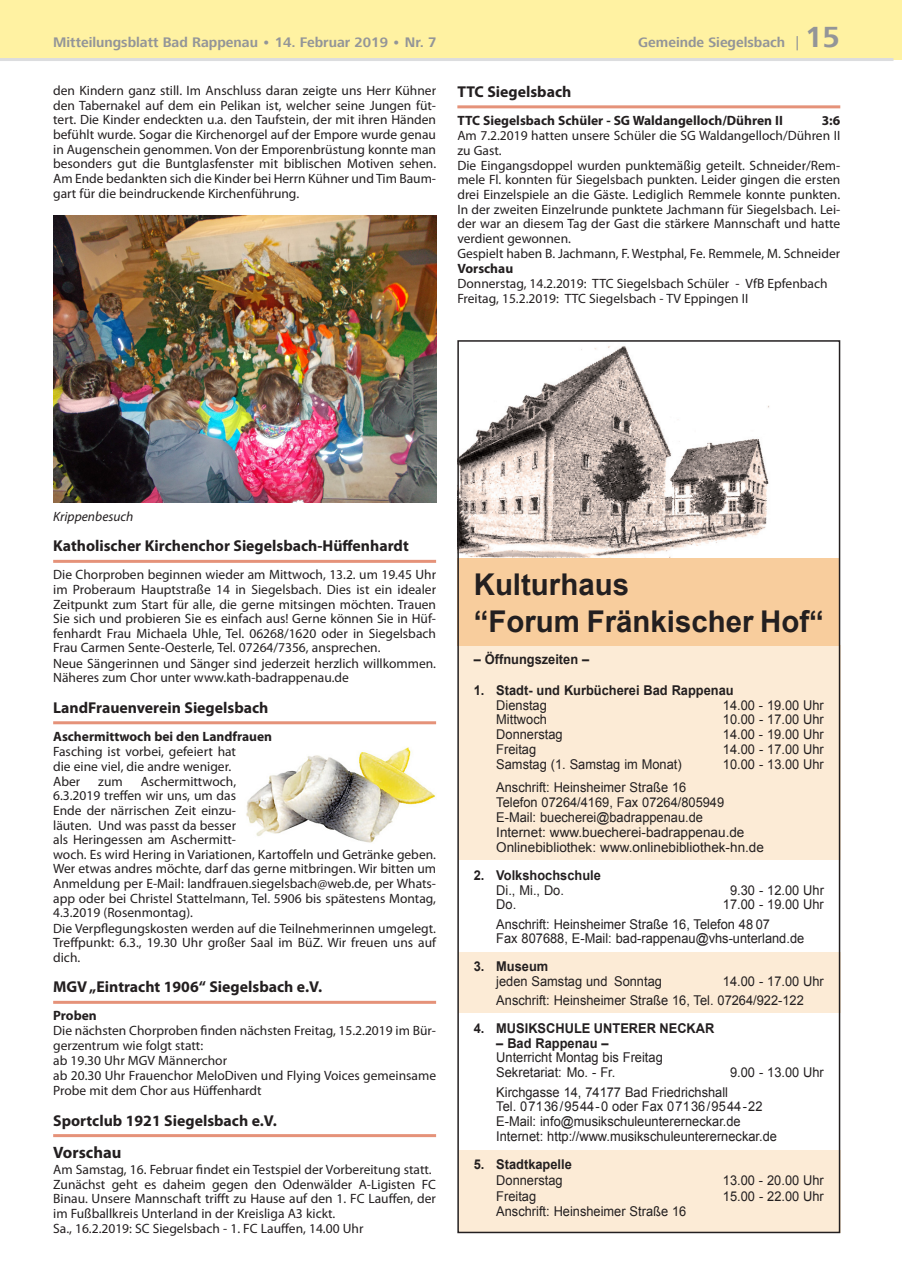
<style>
.page{position:relative;width:902px;height:1280px;background:#fff}
.page>*{position:absolute;margin:0;border:0;box-sizing:border-box;transform-origin:0 0}
.t1{font:700 30px/37.5px "Arial";color:#231f20}
.Grundtext{font:700 16.5px "Myriad Pro";color:#231f20}
.bfh_ueberschrift1Sie{font:700 15.75px "Myriad Pro";color:#231f20}
.t2{font:700 14.25px "Frutiger Next LT";color:#939598}
.Grundtext-2{font:13.5px/14.7px "Myriad Pro";color:#231f20}
.t3{font:13.5px/14.9px "Arial";color:#231f20;scale:.95 1}
.t4{font:700 13.5px/14.9px "Arial";color:#231f20;scale:.95 1}
.Grundtext-3{font:700 13.5px "Myriad Pro";color:#231f20}
.Grundtext-4{font:italic 13.5px "Myriad Pro";color:#231f20}
.s1{font-family:"Futura BT";font-weight:500}
.s2{font-size:30px}
.s3{font-weight:400}
.s4{font-weight:700}
</style>
<div class="page">
<div style="left:0;top:0;width:901px;height:60px;background:#fff2a2"></div>
<hr style="left:0;top:58px;width:893px;height:3px;background:#dcdddf">
<hr style="left:53px;top:560px;width:383px;height:3px;background:#e59279">
<hr style="left:53px;top:721px;width:383px;height:3px;background:#e59279">
<hr style="left:53px;top:1001px;width:383px;height:3px;background:#e59279">
<hr style="left:53px;top:1134px;width:383px;height:3px;background:#e59279">
<img style="left:53px;top:216px;width:383px;height:287px">
<img style="left:246px;top:747px;width:190px;height:96px">
<hr style="left:457px;top:105px;width:383px;height:3px;background:#e59279">
<img style="left:460px;top:346px;width:309px;height:212px">
<div style="left:458px;top:1150px;width:382px;height:83px;background:#fcebd6"></div>
<div style="left:458px;top:953px;width:382px;height:60px;background:#fcebd6"></div>
<div style="left:458px;top:645px;width:382px;height:215px;background:#fcebd6"></div>
<div style="left:457px;top:558px;width:382px;height:87px;background:#f8cd9d"></div>
<div style="left:457px;top:340px;width:383px;height:893px;border:2px solid #231f20"></div>
<p class="t2" style="left:53px;top:34px;width:385px">Mitteilungsblatt Bad Rappenau • 14. Februar 2019 • Nr. 7</p>
<p class="t2" style="left:638px;top:34px;width:203px">Gemeinde Siegelsbach <span class="s1">|</span> <span class="s2">15</span></p>
<p class="Grundtext-2" style="left:53px;top:83px;width:384px;text-align:justify">den Kindern ganz still. Im Anschluss daran zeigte uns Herr Kühner den Tabernakel auf dem ein Pelikan ist, welcher seine Jungen füt&shy;tert. Die Kinder endeckten u.a. den Taufstein, der mit ihren Händen befühlt wurde. Sogar die Kirchenorgel auf der Empore wurde genau in Augenschein genommen. Von der Emporenbrüstung konnte man besonders gut die Buntglasfenster mit biblischen Motiven sehen.<br>Am Ende bedankten sich die Kinder bei Herrn Kühner und Tim Baum&shy;gart für die beindruckende Kirchenführung.</p>
<p class="bfh_ueberschrift1Sie" style="left:457px;top:81px;width:115px">TTC Siegelsbach</p>
<p class="Grundtext-3" style="left:457px;top:111px;width:327px">TTC Siegelsbach Schüler - SG Waldangelloch/Dühren II</p>
<p class="Grundtext-3" style="left:821px;top:111px;width:20px">3:6</p>
<p class="Grundtext-2" style="left:457px;top:128px;width:384px">Am 7.2.2019 hatten unsere Schüler die SG Waldangelloch/Dühren II zu Gast.</p>
<p class="Grundtext-2" style="left:457px;top:158px;width:384px;text-align:justify">Die Eingangsdoppel wurden punktemäßig geteilt. Schneider/Rem&shy;mele Fl. konnten für Siegelsbach punkten. Leider gingen die ersten drei Einzelspiele an die Gäste. Lediglich Remmele konnte punkten.<br>In der zweiten Einzelrunde punktete Jachmann für Siegelsbach. Lei&shy;der war an diesem Tag der Gast die stärkere Mannschaft und hatte verdient gewonnen.</p>
<p class="Grundtext-2" style="left:457px;top:246px;width:384px">Gespielt haben B. Jachmann, F. Westphal, Fe. Remmele, M. Schneider</p>
<p class="Grundtext-3" style="left:457px;top:260px;width:57px">Vorschau</p>
<p class="Grundtext-2" style="left:457px;top:276px;width:371px">Donnerstag, 14.2.2019: TTC Siegelsbach Schüler - VfB Epfenbach</p>
<p class="Grundtext-2" style="left:457px;top:291px;width:292px">Freitag, 15.2.2019: TTC Siegelsbach - TV Eppingen II</p>
<p class="Grundtext-4" style="left:53px;top:508px;width:82px">Krippenbesuch</p>
<p class="bfh_ueberschrift1Sie" style="left:53px;top:536px;width:357px">Katholischer Kirchenchor Siegelsbach-Hüffenhardt</p>
<p class="Grundtext-2" style="left:53px;top:567px;width:384px;text-align:justify">Die Chorproben beginnen wieder am Mittwoch, 13.2. um 19.45 Uhr im Proberaum Hauptstraße 14 in Siegelsbach. Dies ist ein idealer Zeitpunkt zum Start für alle, die gerne mitsingen möchten. Trauen Sie sich und probieren Sie es einfach aus! Gerne können Sie in Hüf&shy;fenhardt Frau Michaela Uhle, Tel. 06268/1620 oder in Siegelsbach Frau Carmen Sente-Oesterle, Tel. 07264/7356, ansprechen.</p>
<p class="Grundtext-2" style="left:53px;top:655px;width:384px">Neue Sängerinnen und Sänger sind jederzeit herzlich willkommen.<br>Näheres zum Chor unter www.kath-badrappenau.de</p>
<p class="bfh_ueberschrift1Sie" style="left:53px;top:697px;width:217px">LandFrauenverein Siegelsbach</p>
<p class="Grundtext-3" style="left:53px;top:727px;width:220px">Aschermittwoch bei den Landfrauen</p>
<p class="Grundtext-2" style="left:53px;top:744px;width:184px">Fasching ist vorbei, gefeiert hat die eine viel, die andre weniger.</p>
<p class="Grundtext-2" style="left:53px;top:774px;width:29px">Aber</p>
<p class="Grundtext-2" style="left:98px;top:774px;width:26px">zum</p>
<p class="Grundtext-2" style="left:53px;top:774px;width:384px;text-indent:88px">Aschermittwoch,<br>6.3.2019 treffen wir uns, um das<br>Ende der närrischen Zeit einzu-<br>läuten. Und was passt da besser<br>als Heringessen am Aschermitt-<br>woch. Es wird Hering in Variationen, Kartoffeln und Getränke geben.<br>Wer etwas andres möchte, darf das gerne mitbringen. Wir bitten um Anmeldung per E-Mail: landfrauen.siegelsbach@web.de, per Whats&shy;app oder bei Christel Stattelmann, Tel. 5906 bis spätestens Montag, 4.3.2019 (Rosenmontag).</p>
<p class="Grundtext-2" style="left:53px;top:920px;width:384px;text-align:justify">Die Verpflegungskosten werden auf die Teilnehmerinnen umgelegt.<br>Treffpunkt: 6.3., 19.30 Uhr großer Saal im BüZ. Wir freuen uns auf dich.</p>
<p class="bfh_ueberschrift1Sie" style="left:53px;top:977px;width:270px">MGV „Eintracht 1906“ Siegelsbach e.V.</p>
<p class="Grundtext-3" style="left:53px;top:1007px;width:45px">Proben</p>
<p class="Grundtext-2" style="left:53px;top:1023px;width:384px">Die nächsten Chorproben finden nächsten Freitag, 15.2.2019 im Bür&shy;gerzentrum wie folgt statt:</p>
<p class="Grundtext-2" style="left:53px;top:1053px;width:175px">ab 19.30 Uhr MGV Männerchor</p>
<p class="Grundtext-2" style="left:53px;top:1068px;width:384px">ab 20.30 Uhr Frauenchor MeloDiven und Flying Voices gemeinsame<br>Probe mit dem Chor aus Hüffenhardt</p>
<p class="bfh_ueberschrift1Sie" style="left:53px;top:1110px;width:225px">Sportclub 1921 Siegelsbach e.V.</p>
<p class="Grundtext" style="left:53px;top:1142px;width:70px">Vorschau</p>
<p class="Grundtext-2" style="left:53px;top:1161px;width:380px">Am Samstag, 16. Februar findet ein Testspiel der Vorbereitung statt.</p>
<p class="Grundtext-2" style="left:53px;top:1177px;width:384px;text-align:justify">Zunächst geht es daheim gegen den Odenwälder A-Ligisten FC Binau. Unsere Mannschaft trifft zu Hause auf den 1. FC Lauffen, der im Fußballkreis Unterland in der Kreisliga A3 kickt.</p>
<p class="Grundtext-2" style="left:53px;top:1221px;width:312px">Sa., 16.2.2019: SC Siegelsbach - 1. FC Lauffen, 14.00 Uhr</p>
<p class="t1" style="left:473px;top:566px;width:351px">Kulturhaus<br>“Forum Fränkischer Hof“</p>
<p class="t4" style="left:473px;top:652px;width:123px">– Öffnungszeiten –</p>
<p class="t4" style="left:496px;top:683px;width:251px;text-indent:-22px">1. Stadt- und Kurbücherei Bad Rappenau<br><span class="s3">Dienstag</span></p>
<p class="t3" style="left:722px;top:697px;width:108px">14.00 - 19.00 Uhr</p>
<p class="t3" style="left:496px;top:712px;width:55px">Mittwoch</p>
<p class="t3" style="left:723px;top:712px;width:108px">10.00 - 17.00 Uhr</p>
<p class="t3" style="left:496px;top:727px;width:71px">Donnerstag</p>
<p class="t3" style="left:722px;top:727px;width:108px">14.00 - 19.00 Uhr</p>
<p class="t3" style="left:496px;top:742px;width:44px">Freitag</p>
<p class="t3" style="left:723px;top:742px;width:108px">14.00 - 17.00 Uhr</p>
<p class="t3" style="left:496px;top:757px;width:197px">Samstag (1. Samstag im Monat)</p>
<p class="t3" style="left:723px;top:757px;width:108px">10.00 - 13.00 Uhr</p>
<p class="t3" style="left:496px;top:780px;width:283px">Anschrift: Heinsheimer Straße 16<br>Telefon 07264/4169, Fax 07264/805949<br>E-Mail: buecherei@badrappenau.de<br>Internet: www.buecherei-badrappenau.de Onlinebibliothek: www.onlinebibliothek-hn.de</p>
<p class="t4" style="left:496px;top:868px;width:112px;text-indent:-22px">2. Volkshochschule<br><span class="s3">Di., Mi., Do.</span></p>
<p class="t3" style="left:730px;top:882px;width:100px">9.30 - 12.00 Uhr</p>
<p class="t3" style="left:496px;top:895px;width:346px;line-height:19.2px;text-indent:227px">17.00 - 19.00 Uhr<br>Anschrift: Heinsheimer Straße 16, Telefon 48 07</p>
<p class="t3" style="left:496px;top:931px;width:325px">Fax 807688, E-Mail: bad-rappenau@vhs-unterland.de</p>
<p class="t3" style="left:496px;top:959px;width:176px;text-indent:-23px"><span class="s4">3. Museum<br></span>jeden Samstag und Sonntag</p>
<p class="t3" style="left:496px;top:897px;width:23px">Do.</p>
<p class="t3" style="left:496px;top:971px;width:346px;line-height:19.2px;text-indent:227px">14.00 - 17.00 Uhr<br>Anschrift: Heinsheimer Straße 16, Tel. 07264/922-122</p>
<p class="t4" style="left:473px;top:1021px;width:255px">4. MUSIKSCHULE UNTERER NECKAR</p>
<p class="t3" style="left:496px;top:1035px;width:177px"><span class="s4">– Bad Rappenau –<br></span>Unterricht Montag bis Freitag<br>Sekretariat: Mo. - Fr.</p>
<p class="t3" style="left:730px;top:1065px;width:100px">9.00 - 13.00 Uhr</p>
<p class="t3" style="left:496px;top:1084px;width:297px">Kirchgasse 14, 74177 Bad Friedrichshall<br>Tel. 07136/9544-0 oder Fax 07136/9544-22<br>E-Mail: info@musikschuleuntererneckar.de Internet: http://www.musikschuleuntererneckar.de</p>
<p class="t4" style="left:496px;top:1156px;width:81px;line-height:16.2px;text-indent:-23px">5. Stadtkapelle<br><span class="s3">Donnerstag</span></p>
<p class="t3" style="left:722px;top:1173px;width:108px">13.00 - 20.00 Uhr</p>
<p class="t3" style="left:496px;top:1189px;width:44px">Freitag</p>
<p class="t3" style="left:723px;top:1189px;width:108px">15.00 - 22.00 Uhr</p>
<p class="t3" style="left:496px;top:1204px;width:201px">Anschrift: Heinsheimer Straße 16</p>
</div>
